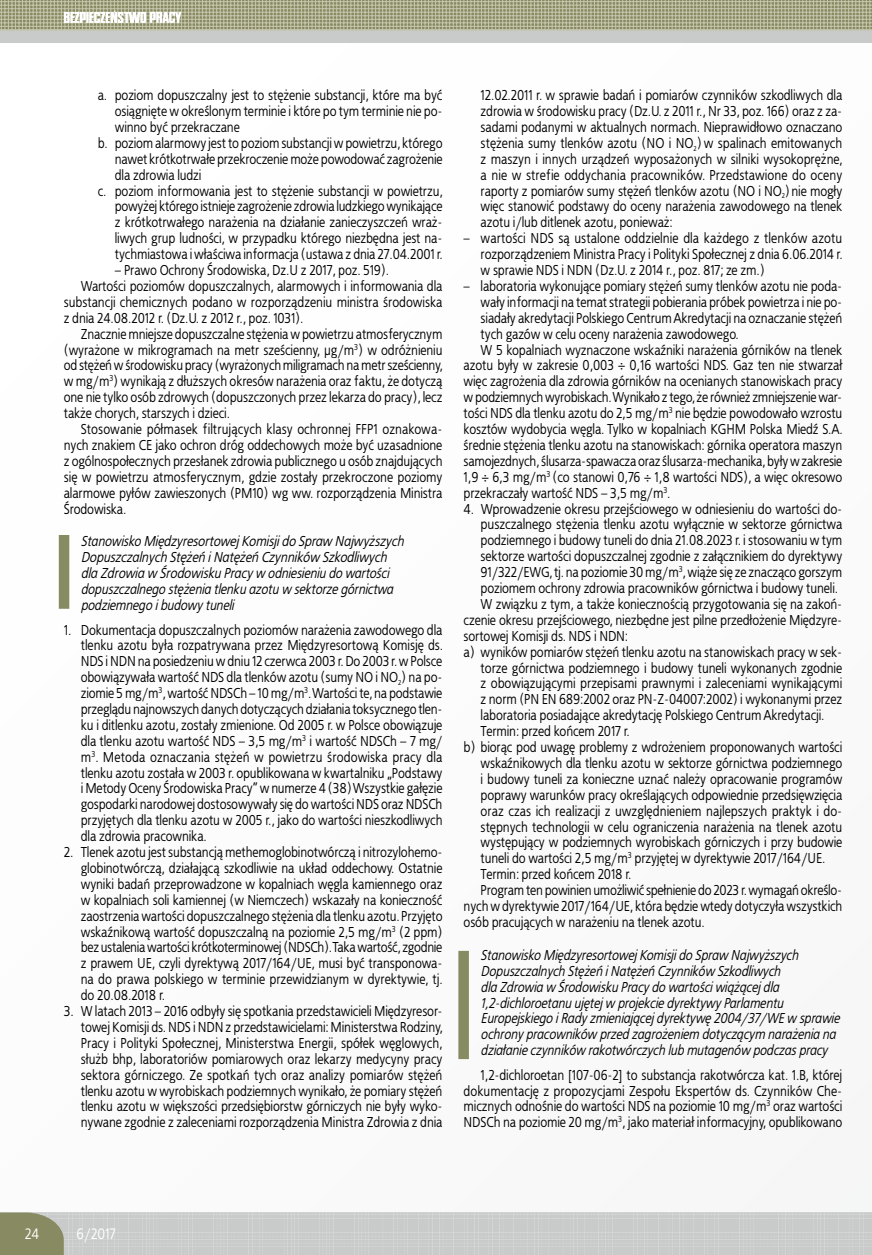
<style>
.page{position:relative;width:872px;height:1255px;background:#fff}
.page>*{position:absolute;margin:0;border:0;box-sizing:border-box;transform-origin:0 0}
.t1{font:15px "EFN Bureau";color:#fff}
.TEKST_glowny_9_5_10{font:14.25px/15.9px "EFN Bureau";color:#000;text-align:justify}
.podtytul_kursywa{font:italic 14.25px/15.9px "EFN Bureau";color:#000}
</style>
<div class="page">
<img style="left:64px;top:1212px;width:808px;height:42px">
<div style="left:0;top:0;width:872px;height:43px;background:#c9caca"></div>
<svg style="left:0;top:1212px;width:64px;height:42px;background:#8e906b"></svg>
<svg style="left:0;top:0;width:872px;height:30px;background:#aaab8c"></svg>
<div style="left:59px;top:535px;width:10px;height:73px;background:#888a61"></div>
<div style="left:458px;top:950px;width:11px;height:109px;background:#888a61"></div>
<p class="TEKST_glowny_9_5_10" style="left:115px;top:87px;width:329px;text-indent:-17px">a. poziom dopuszczalny jest to stężenie substancji, które ma być osiągnięte w określonym terminie i które po tym terminie nie po&shy;winno być przekraczane</p>
<p class="TEKST_glowny_9_5_10" style="left:115px;top:135px;width:329px;text-indent:-17px">b. poziom alarmowy jest to poziom substancji wpowietrzu, którego nawet krótkotrwałe przekroczenie może powodować zagrożenie dla zdrowia ludzi</p>
<p class="TEKST_glowny_9_5_10" style="left:115px;top:182px;width:329px;text-indent:-17px">c. poziom informowania jest to stężenie substancji w powietrzu, powyżej którego istnieje zagrożenie zdrowia ludzkiego wynikające z krótkotrwałego narażenia na działanie zanieczyszczeń wraż&shy;liwych grup ludności, w przypadku którego niezbędna jest na&shy;tychmiastowa iwłaściwa informacja (ustawa z dnia 27.04.2001 r.</p>
<p class="TEKST_glowny_9_5_10" style="left:115px;top:262px;width:276px">– Prawo Ochrony Środowiska, Dz.U z 2017, poz. 519).</p>
<p class="TEKST_glowny_9_5_10" style="left:64px;top:278px;width:380px;text-indent:17px">Wartości poziomów dopuszczalnych, alarmowych i informowania dla substancji chemicznych podano w rozporządzeniu ministra środowiska z dnia 24.08.2012 r. (Dz.U. z 2012 r., poz. 1031).</p>
<p class="TEKST_glowny_9_5_10" style="left:64px;top:325px;width:381px;text-indent:17px">Znacznie mniejsze dopuszczalne stężenia wpowietrzu atmosferycznym (wyrażone w mikrogramach na metr sześcienny, µg/m<sup>3</sup>) w odróżnieniu od stężeń wśrodowisku pracy (wyrażonych miligramach na metr sześcienny, w mg/m<sup>3</sup>) wynikają z dłuższych okresów narażenia oraz faktu, że dotyczą one nie tylko osób zdrowych (dopuszczonych przez lekarza do pracy), lecz także chorych, starszych i dzieci.</p>
<p class="TEKST_glowny_9_5_10" style="left:64px;top:421px;width:380px;text-indent:17px">Stosowanie półmasek filtrujących klasy ochronnej FFP1 oznakowa&shy;nych znakiem CE jako ochron dróg oddechowych może być uzasadnione z ogólnospołecznych przesłanek zdrowia publicznego u osób znajdujących się w powietrzu atmosferycznym, gdzie zostały przekroczone poziomy alarmowe pyłów zawieszonych (PM10) wg ww. rozporządzenia Ministra Środowiska.</p>
<p class="podtytul_kursywa" style="left:81px;top:533px;width:324px">Stanowisko Międzyresortowej Komisji do Spraw Najwyższych Dopuszczalnych Stężeń i Natężeń Czynników Szkodliwych dla Zdrowia w Środowisku Pracy w odniesieniu do wartości dopuszczalnego stężenia tlenku azotu w sektorze górnictwa podziemnego i budowy tuneli</p>
<p class="TEKST_glowny_9_5_10" style="left:81px;top:621px;width:364px;text-indent:-17px">1. Dokumentacja dopuszczalnych poziomów narażenia zawodowego dla tlenku azotu była rozpatrywana przez Międzyresortową Komisję ds.<br>NDS iNDN na posiedzeniu wdniu 12 czerwca 2003 r. Do 2003 r. wPolsce obowiązywała wartość NDS dla tlenków azotu (sumy NO i NO<sub>2</sub>) na po&shy;ziomie 5 mg/m<sup>3</sup>, wartość NDSCh – 10 mg/m<sup>3</sup>. Wartości te, na podstawie przeglądu najnowszych danych dotyczących działania toksycznego tlen&shy;ku i ditlenku azotu, zostały zmienione. Od 2005 r. w Polsce obowiązuje dla tlenku azotu wartość NDS – 3,5 mg/m<sup>3</sup> i wartość NDSCh – 7 mg/ m<sup>3</sup>. Metoda oznaczania stężeń w powietrzu środowiska pracy dla tlenku azotu została w 2003 r. opublikowana w kwartalniku „Podstawy i Metody Oceny Środowiska Pracy” wnumerze 4 (38) Wszystkie gałęzie gospodarki narodowej dostosowywały się do wartości NDS oraz NDSCh przyjętych dla tlenku azotu w 2005 r., jako do wartości nieszkodliwych dla zdrowia pracownika.</p>
<p class="TEKST_glowny_9_5_10" style="left:81px;top:843px;width:363px;text-indent:-17px">2. Tlenek azotu jest substancją methemoglobinotwórczą i nitrozylohemo&shy;globinotwórczą, działającą szkodliwie na układ oddechowy. Ostatnie wyniki badań przeprowadzone w kopalniach węgla kamiennego oraz w kopalniach soli kamiennej (w Niemczech) wskazały na konieczność zaostrzenia wartości dopuszczalnego stężenia dla tlenku azotu. Przyjęto wskaźnikową wartość dopuszczalną na poziomie 2,5 mg/m<sup>3</sup> (2 ppm) bez ustalenia wartości krótkoterminowej (NDSCh). Taka wartość, zgodnie z prawem UE, czyli dyrektywą 2017/164/UE, musi być transponowa&shy;na do prawa polskiego w terminie przewidzianym w dyrektywie, tj. do 20.08.2018 r.</p>
<p class="TEKST_glowny_9_5_10" style="left:81px;top:1002px;width:363px;text-indent:-17px">3. W latach 2013 – 2016 odbyły się spotkania przedstawicieli Międzyresor&shy;towej Komisji ds. NDS i NDN z przedstawicielami: Ministerstwa Rodziny, Pracy i Polityki Społecznej, Ministerstwa Energii, spółek węglowych, służb bhp, laboratoriów pomiarowych oraz lekarzy medycyny pracy sektora górniczego. Ze spotkań tych oraz analizy pomiarów stężeń tlenku azotu w wyrobiskach podziemnych wynikało, że pomiary stężeń tlenku azotu w większości przedsiębiorstw górniczych nie były wyko&shy;nywane zgodnie z zaleceniami rozporządzenia Ministra Zdrowia z dnia</p>
<p class="TEKST_glowny_9_5_10" style="left:480px;top:87px;width:363px">12.02.2011 r. w sprawie badań i pomiarów czynników szkodliwych dla zdrowia w środowisku pracy (Dz.U. z 2011 r., Nr 33, poz. 166) oraz z za&shy;sadami podanymi w aktualnych normach. Nieprawidłowo oznaczano stężenia sumy tlenków azotu (NO i NO<sub>2</sub>) w spalinach emitowanych z maszyn i innych urządzeń wyposażonych w silniki wysokoprężne, a nie w strefie oddychania pracowników. Przedstawione do oceny raporty z pomiarów sumy stężeń tlenków azotu (NO i NO<sub>2</sub>)nie mogły więc stanowić podstawy do oceny narażenia zawodowego na tlenek azotu i/lub ditlenek azotu, ponieważ:</p>
<p class="TEKST_glowny_9_5_10" style="left:480px;top:230px;width:363px;text-indent:-17px">– wartości NDS są ustalone oddzielnie dla każdego z tlenków azotu rozporządzeniem Ministra Pracy i Polityki Społecznej z dnia 6.06.2014 r. w sprawie NDS i NDN (Dz.U. z 2014 r., poz. 817; ze zm.)</p>
<p class="TEKST_glowny_9_5_10" style="left:480px;top:278px;width:363px;text-indent:-17px">– laboratoria wykonujące pomiary stężeń sumy tlenków azotu nie poda&shy;wały informacji na temat strategii pobierania próbek powietrza i nie po&shy;siadały akredytacji Polskiego Centrum Akredytacji na oznaczanie stężeń tych gazów w celu oceny narażenia zawodowego.</p>
<p class="TEKST_glowny_9_5_10" style="left:463px;top:341px;width:380px;text-indent:17px">W 5 kopalniach wyznaczone wskaźniki narażenia górników na tlenek azotu były w zakresie 0,003 ÷ 0,16 wartości NDS. Gaz ten nie stwarzał więc zagrożenia dla zdrowia górników na ocenianych stanowiskach pracy wpodziemnych wyrobiskach. Wynikało z tego, że również zmniejszenie war&shy;tości NDS dla tlenku azotu do 2,5 mg/m<sup>3</sup> nie będzie powodowało wzrostu kosztów wydobycia węgla. Tylko w kopalniach KGHM Polska Miedź S.A. średnie stężenia tlenku azotu na stanowiskach: górnika operatora maszyn samojezdnych, ślusarza-spawacza oraz ślusarza-mechanika, były wzakresie 1,9 ÷ 6,3 mg/m<sup>3</sup> (co stanowi 0,76 ÷ 1,8 wartości NDS), a więc okresowo przekraczały wartość NDS – 3,5 mg/m<sup>3</sup>.</p>
<p class="TEKST_glowny_9_5_10" style="left:480px;top:500px;width:363px;text-indent:-17px">4. Wprowadzenie okresu przejściowego w odniesieniu do wartości do&shy;puszczalnego stężenia tlenku azotu wyłącznie w sektorze górnictwa podziemnego i budowy tuneli do dnia 21.08.2023 r. i stosowaniu w tym sektorze wartości dopuszczalnej zgodnie z załącznikiem do dyrektywy 91/322/EWG, tj. na poziomie 30 mg/m<sup>3</sup>, wiąże się ze znacząco gorszym poziomem ochrony zdrowia pracowników górnictwa i budowy tuneli.</p>
<p class="TEKST_glowny_9_5_10" style="left:463px;top:595px;width:380px;text-indent:17px">W związku z tym, a także koniecznością przygotowania się na zakoń&shy;czenie okresu przejściowego, niezbędne jest pilne przedłożenie Międzyre&shy;sortowej Komisji ds. NDS i NDN:</p>
<p class="TEKST_glowny_9_5_10" style="left:480px;top:643px;width:363px;text-indent:-17px">a) wyników pomiarów stężeń tlenku azotu na stanowiskach pracy w sek&shy;torze górnictwa podziemnego i budowy tuneli wykonanych zgodnie z obowiązującymi przepisami prawnymi i zaleceniami wynikającymi z norm (PN EN 689:2002 oraz PN-Z-04007:2002) i wykonanymi przez laboratoria posiadające akredytację Polskiego Centrum Akredytacji.</p>
<p class="TEKST_glowny_9_5_10" style="left:480px;top:722px;width:151px">Termin: przed końcem 2017 r.</p>
<p class="TEKST_glowny_9_5_10" style="left:480px;top:738px;width:363px;text-indent:-17px">b) biorąc pod uwagę problemy z wdrożeniem proponowanych wartości wskaźnikowych dla tlenku azotu w sektorze górnictwa podziemnego i budowy tuneli za konieczne uznać należy opracowanie programów poprawy warunków pracy określających odpowiednie przedsięwzięcia oraz czas ich realizacji z uwzględnieniem najlepszych praktyk i do&shy;stępnych technologii w celu ograniczenia narażenia na tlenek azotu występujący w podziemnych wyrobiskach górniczych i przy budowie tuneli do wartości 2,5 mg/m<sup>3</sup> przyjętej w dyrektywie 2017/164/UE.</p>
<p class="TEKST_glowny_9_5_10" style="left:480px;top:865px;width:152px">Termin: przed końcem 2018 r.</p>
<p class="TEKST_glowny_9_5_10" style="left:463px;top:881px;width:380px;text-indent:17px">Program ten powinien umożliwić spełnienie do 2023 r. wymagań określo&shy;nych wdyrektywie 2017/164/UE, która będzie wtedy dotyczyła wszystkich osób pracujących w narażeniu na tlenek azotu.</p>
<p class="podtytul_kursywa" style="left:480px;top:946px;width:360px">Stanowisko Międzyresortowej Komisji do Spraw Najwyższych Dopuszczalnych Stężeń i Natężeń Czynników Szkodliwych<br>dla Zdrowia w Środowisku Pracy do wartości wiążącej dla 1,2-dichloroetanu ujętej w projekcie dyrektywy Parlamentu Europejskiego i Rady zmieniającej dyrektywę 2004/37/WE w sprawie ochrony pracowników przed zagrożeniem dotyczącym narażenia na działanie czynników rakotwórczych lub mutagenów podczas pracy</p>
<p class="TEKST_glowny_9_5_10" style="left:463px;top:1066px;width:380px;text-indent:17px">1,2-dichloroetan [107-06-2] to substancja rakotwórcza kat. 1.B, której dokumentację z propozycjami Zespołu Ekspertów ds. Czynników Che&shy;micznych odnośnie do wartości NDS na poziomie 10 mg/m<sup>3</sup> oraz wartości NDSCh na poziomie 20 mg/m<sup>3</sup>, jako materiał informacyjny, opublikowano</p>
<p class="t1" style="left:25px;top:1223px;width:16px">24</p>
<p class="t1" style="left:77px;top:1223px;width:41px">6/2017</p>
</div>
